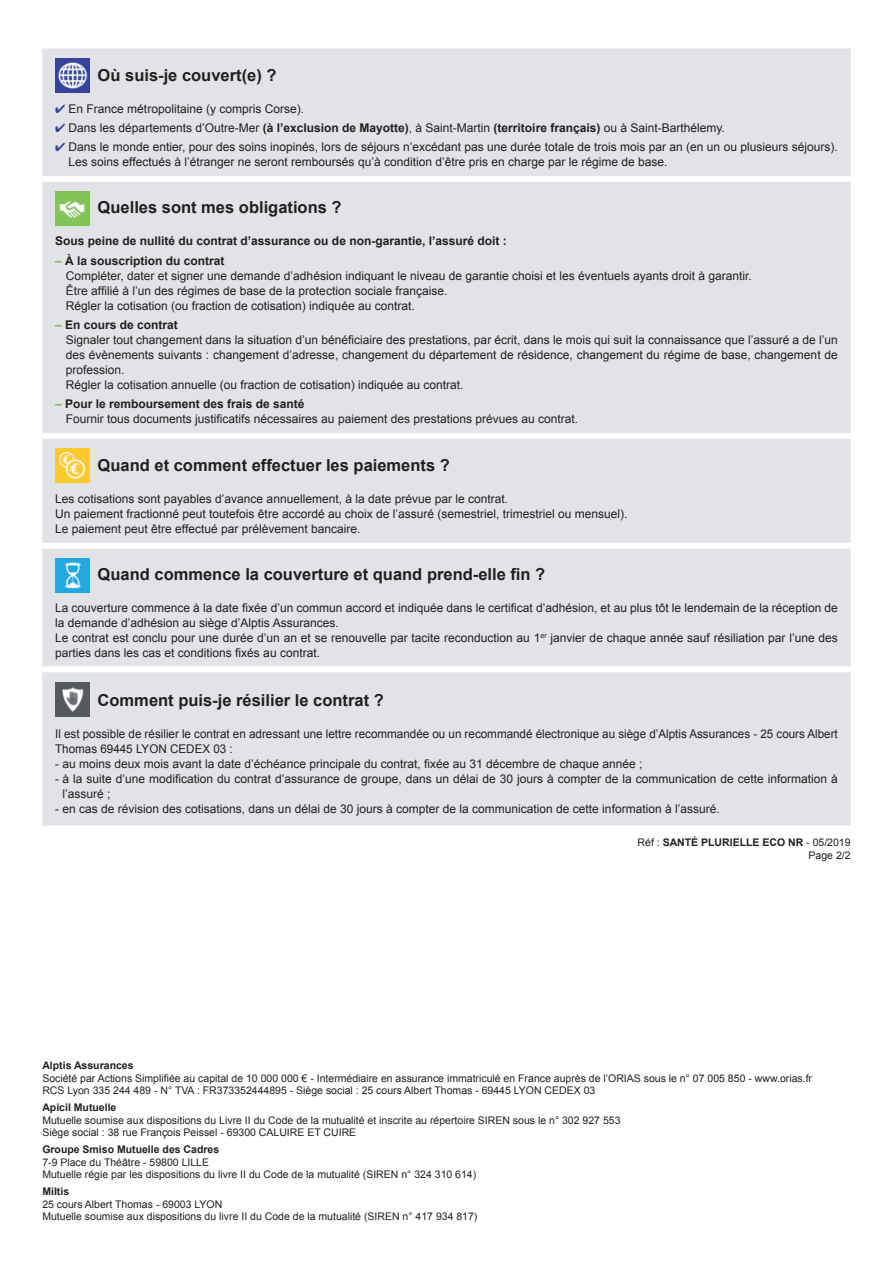
<style>
.page{position:relative;width:893px;height:1263px;background:#fff}
.page>*{position:absolute;margin:0;border:0;box-sizing:border-box;transform-origin:0 0}
.t1{font:700 16.5px "Arial";color:#231f20}
.t2{font:12px/15px "Arial";color:#231f20}
.t3{font:700 12px "Arial";color:#231f20}
.t4{font:10.5px/12.6px "Arial";color:#231f20}
.t5{font:700 10.5px "Arial";color:#231f20}
.s1{color:#374399}
.s2{font-weight:700}
.s3{font-weight:700;color:#83c557}
</style>
<div class="page">
<div style="left:42px;top:49px;width:808px;height:777px;background:#e1e3e7"></div>
<div style="left:42px;top:176px;width:808px;height:6px;background:#fff"></div>
<div style="left:42px;top:433px;width:808px;height:6px;background:#fff"></div>
<div style="left:42px;top:543px;width:808px;height:6px;background:#fff"></div>
<div style="left:42px;top:666px;width:808px;height:6px;background:#fff"></div>
<img style="left:55px;top:58px;width:34px;height:34px">
<img style="left:55px;top:192px;width:34px;height:34px">
<img style="left:55px;top:449px;width:34px;height:34px">
<img style="left:55px;top:559px;width:34px;height:34px">
<img style="left:55px;top:682px;width:34px;height:34px">
<h1 class="t1" style="left:98px;top:66px;width:180px">Où suis-je couvert(e) ?</h1>
<p class="t2" style="left:55px;top:101px;width:250px"><span class="s1">✔</span> En France métropolitaine (y compris Corse).</p>
<p class="t2" style="left:55px;top:120px;width:671px"><span class="s1">✔</span> Dans les départements d’Outre-Mer <span class="s2">(à l’exclusion de Mayotte)</span>, à Saint-Martin <span class="s2">(territoire français)</span> ou à Saint-Barthélemy.</p>
<p class="t2" style="left:69px;top:139px;width:770px;text-indent:-13px"><span class="s1">✔</span> Dans le monde entier, pour des soins inopinés, lors de séjours n’excédant pas une durée totale de trois mois par an (en un ou plusieurs séjours).<br>Les soins effectués à l’étranger ne seront remboursés qu’à condition d’être pris en charge par le régime de base.</p>
<h1 class="t1" style="left:98px;top:198px;width:245px">Quelles sont mes obligations ?</h1>
<p class="t3" style="left:55px;top:234px;width:453px">Sous peine de nullité du contrat d’assurance ou de non-garantie, l’assuré doit :</p>
<p class="t2" style="left:66px;top:253px;width:687px;text-indent:-11px"><span class="s3">–</span> <span class="s2">À la souscription du contrat<br></span>Compléter, dater et signer une demande d’adhésion indiquant le niveau de garantie choisi et les éventuels ayants droit à garantir.<br>Être affilié à l’un des régimes de base de la protection sociale française.<br>Régler la cotisation (ou fraction de cotisation) indiquée au contrat.</p>
<p class="t2" style="left:66px;top:317px;width:773px;text-indent:-11px"><span class="s3">–</span> <span class="s2">En cours de contrat<br></span>Signaler tout changement dans la situation d’un bénéficiaire des prestations, par écrit, dans le mois qui suit la connaissance que l’assuré a de l’un des évènements suivants : changement d’adresse, changement du département de résidence, changement du régime de base, changement de profession.<br>Régler la cotisation annuelle (ou fraction de cotisation) indiquée au contrat.</p>
<p class="t2" style="left:66px;top:396px;width:514px;text-indent:-11px"><span class="s3">–</span> <span class="s2">Pour le remboursement des frais de santé<br></span>Fournir tous documents justificatifs nécessaires au paiement des prestations prévues au contrat.</p>
<h1 class="t1" style="left:98px;top:456px;width:354px">Quand et comment effectuer les paiements ?</h1>
<p class="t2" style="left:55px;top:491px;width:574px">Les cotisations sont payables d’avance annuellement, à la date prévue par le contrat.<br>Un paiement fractionné peut toutefois être accordé au choix de l’assuré (semestriel, trimestriel ou mensuel).<br>Le paiement peut être effectué par prélèvement bancaire.</p>
<h1 class="t1" style="left:98px;top:565px;width:449px">Quand commence la couverture et quand prend-elle fin ?</h1>
<p class="t2" style="left:55px;top:600px;width:784px">La couverture commence à la date fixée d’un commun accord et indiquée dans le certificat d’adhésion, et au plus tôt le lendemain de la réception de la demande d’adhésion au siège d’Alptis Assurances.<br>Le contrat est conclu pour une durée d’un an et se renouvelle par tacite reconduction au 1<sup>er</sup> janvier de chaque année sauf résiliation par l’une des parties dans les cas et conditions fixés au contrat.</p>
<h1 class="t1" style="left:98px;top:691px;width:288px">Comment puis-je résilier le contrat ?</h1>
<p class="t2" style="left:55px;top:726px;width:784px">Il est possible de résilier le contrat en adressant une lettre recommandée ou un recommandé électronique au siège d’Alptis Assurances - 25 cours Albert<br>Thomas 69445 LYON CEDEX 03 :</p>
<p class="t2" style="left:55px;top:756px;width:589px">- au moins deux mois avant la date d’échéance principale du contrat, fixée au 31 décembre de chaque année ;</p>
<p class="t2" style="left:62px;top:771px;width:776px;text-indent:-7px">- à la suite d’une modification du contrat d’assurance de groupe, dans un délai de 30 jours à compter de la communication de cette information à l’assuré ;</p>
<p class="t2" style="left:55px;top:801px;width:666px">- en cas de révision des cotisations, dans un délai de 30 jours à compter de la communication de cette information à l’assuré.</p>
<p class="t4" style="left:637px;top:836px;width:214px;text-align:right">Réf : <span class="s2">SANTÉ PLURIELLE ECO NR</span> - 05/2019<br>Page 2/2</p>
<p class="t5" style="left:42px;top:1060px;width:93px">Alptis Assurances</p>
<p class="t4" style="left:42px;top:1072px;width:771px">Société par Actions Simplifiée au capital de 10 000 000 € - Intermédiaire en assurance immatriculé en France auprès de l’ORIAS sous le n° 07 005 850 - www.orias.fr<br>RCS Lyon 335 244 489 - N° TVA : FR373352444895 - Siège social : 25 cours Albert Thomas - 69445 LYON CEDEX 03</p>
<p class="t5" style="left:42px;top:1102px;width:76px">Apicil Mutuelle</p>
<p class="t4" style="left:42px;top:1114px;width:579px">Mutuelle soumise aux dispositions du Livre II du Code de la mutualité et inscrite au répertoire SIREN sous le n° 302 927 553<br>Siège social : 38 rue François Peissel - 69300 CALUIRE ET CUIRE</p>
<p class="t5" style="left:42px;top:1144px;width:178px">Groupe Smiso Mutuelle des Cadres</p>
<p class="t4" style="left:42px;top:1156px;width:435px">7-9 Place du Théâtre - 59800 LILLE<br>Mutuelle régie par les dispositions du livre II du Code de la mutualité (SIREN n° 324 310 614)</p>
<p class="t5" style="left:42px;top:1186px;width:28px">Miltis</p>
<p class="t4" style="left:42px;top:1198px;width:436px">25 cours Albert Thomas - 69003 LYON<br>Mutuelle soumise aux dispositions du livre II du Code de la mutualité (SIREN n° 417 934 817)</p>
</div>
